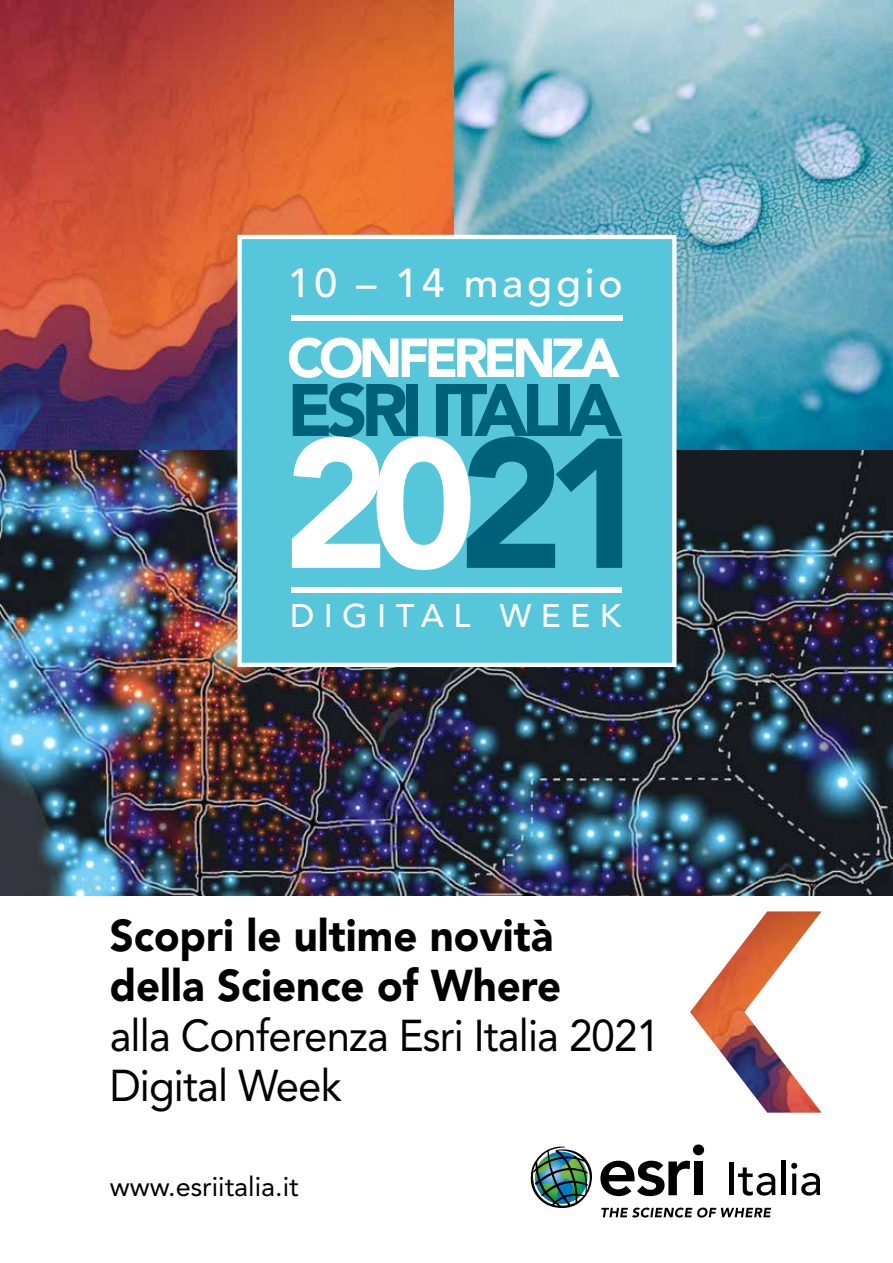
<style>
.page{position:relative;width:893px;height:1263px;background:#fff}
.page>*{position:absolute;margin:0;border:0;box-sizing:border-box;transform-origin:0 0}
.t1{font:900 44.25px/49.8px "Avenir LT Std";color:#000;scale:.95 1}
.t2{font:44.25px/49.8px "Avenir LT Std";letter-spacing:-.02em;color:#000;scale:.95 1}
.t3{font:500 40.35px "Avenir LT Std";letter-spacing:.095em;color:#fff}
.t4{font:500 32.55px "Avenir LT Std";letter-spacing:.285em;color:#fff}
.t5{font:27px "Avenir LT Std";color:#000}
</style>
<div class="page">
<img style="left:0;top:449px;width:893px;height:446px">
<img style="left:453px;top:0;width:440px;height:449px">
<img style="left:0;top:0;width:453px;height:449px">
<div style="left:240px;top:238px;width:434px;height:427px;background:#56c7da"></div>
<div style="left:291px;top:315px;width:331px;height:6px;background:#fff"></div>
<div style="left:291px;top:587px;width:331px;height:5px;background:#fff"></div>
<svg style="left:289px;top:337px;width:333px;height:233px"></svg>
<div style="left:237px;top:235px;width:439px;height:432px;border:4px solid #fff"></div>
<svg style="left:693px;top:1144px;width:11px;height:11px"></svg>
<svg style="left:531px;top:1146px;width:244px;height:71px"></svg>
<div style="left:781px;top:1161px;width:5px;height:34px;background:#000"></div>
<svg style="left:791px;top:1163px;width:29px;height:32px"></svg>
<img style="left:690px;top:911px;width:131px;height:201px">
<svg style="left:0;top:0;width:7px;height:3px"></svg>
<p class="t3" style="left:288px;top:259px;width:336px">10 – 14 maggio</p>
<p class="t4" style="left:290px;top:596px;width:332px">DIGITAL WEEK</p>
<p class="t1" style="left:110px;top:911px;width:477px">Scopri le ultime novità della Science of Where</p>
<p class="t2" style="left:110px;top:1011px;width:581px">alla Conferenza Esri Italia 2021<br>Digital Week</p>
<p class="t5" style="left:110px;top:1171px;width:190px">www.esriitalia.it</p>
</div>
